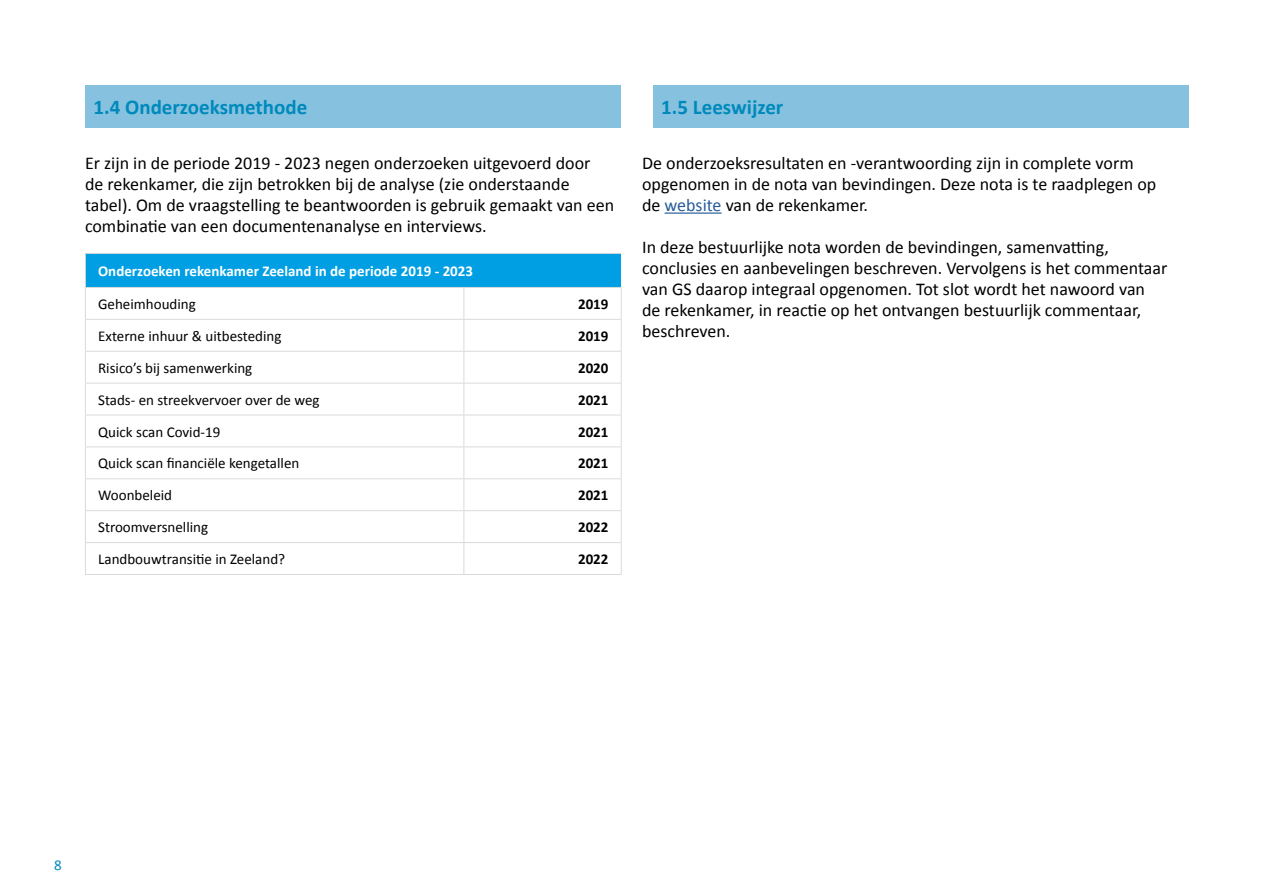
<style>
.page{position:relative;width:1263px;height:893px;background:#fff}
.page>*{position:absolute;margin:0;border:0;box-sizing:border-box;transform-origin:0 0}
.t1{font:700 21px "Calibri";color:#0089bb}
.t2{font:18px/21px "Calibri";color:#000}
.t3{font:15px "Calibri";color:#000}
.t4{font:700 15px "Calibri";color:#fff}
.t5{font:700 15px "Calibri";color:#000}
.t6{font:15px "Calibri";color:#0089bb}
.s1{color:#275b9b}
</style>
<div class="page">
<hr style="left:665px;top:212px;width:57px;height:2px;background:#275b9b">
<div style="left:85px;top:85px;width:536px;height:43px;background:#86c2e0"></div>
<div style="left:653px;top:85px;width:535px;height:43px;background:#86c2e0"></div>
<div style="left:85px;top:253px;width:536px;height:34px;background:#009fe3"></div>
<svg style="left:86px;top:288px;width:535px;height:286px"></svg>
<hr style="left:85px;top:253px;width:379px;height:1px;background:#dadada">
<hr style="left:85px;top:254px;width:1px;height:33px;background:#dadada">
<hr style="left:464px;top:253px;width:157px;height:1px;background:#dadada">
<hr style="left:85px;top:287px;width:379px;height:1px;background:#dadada">
<hr style="left:85px;top:288px;width:1px;height:31px;background:#dadada">
<hr style="left:464px;top:287px;width:158px;height:1px;background:#dadada">
<hr style="left:463px;top:288px;width:1px;height:31px;background:#dadada">
<hr style="left:621px;top:288px;width:1px;height:31px;background:#dadada">
<hr style="left:85px;top:319px;width:379px;height:1px;background:#dadada">
<hr style="left:85px;top:320px;width:1px;height:31px;background:#dadada">
<hr style="left:464px;top:319px;width:158px;height:1px;background:#dadada">
<hr style="left:463px;top:320px;width:1px;height:31px;background:#dadada">
<hr style="left:621px;top:320px;width:1px;height:31px;background:#dadada">
<hr style="left:85px;top:351px;width:379px;height:1px;background:#dadada">
<hr style="left:85px;top:352px;width:1px;height:31px;background:#dadada">
<hr style="left:464px;top:351px;width:158px;height:1px;background:#dadada">
<hr style="left:463px;top:352px;width:1px;height:31px;background:#dadada">
<hr style="left:621px;top:352px;width:1px;height:31px;background:#dadada">
<hr style="left:85px;top:383px;width:379px;height:1px;background:#dadada">
<hr style="left:85px;top:383px;width:1px;height:32px;background:#dadada">
<hr style="left:464px;top:383px;width:158px;height:1px;background:#dadada">
<hr style="left:463px;top:383px;width:1px;height:32px;background:#dadada">
<hr style="left:621px;top:383px;width:1px;height:32px;background:#dadada">
<hr style="left:85px;top:415px;width:379px;height:1px;background:#dadada">
<hr style="left:85px;top:415px;width:1px;height:32px;background:#dadada">
<hr style="left:464px;top:415px;width:158px;height:1px;background:#dadada">
<hr style="left:463px;top:415px;width:1px;height:32px;background:#dadada">
<hr style="left:621px;top:415px;width:1px;height:32px;background:#dadada">
<hr style="left:85px;top:447px;width:379px;height:1px;background:#dadada">
<hr style="left:85px;top:447px;width:1px;height:31px;background:#dadada">
<hr style="left:464px;top:447px;width:158px;height:1px;background:#dadada">
<hr style="left:463px;top:447px;width:1px;height:31px;background:#dadada">
<hr style="left:621px;top:447px;width:1px;height:31px;background:#dadada">
<hr style="left:85px;top:478px;width:379px;height:1px;background:#dadada">
<hr style="left:85px;top:479px;width:1px;height:31px;background:#dadada">
<hr style="left:464px;top:478px;width:158px;height:1px;background:#dadada">
<hr style="left:463px;top:479px;width:1px;height:31px;background:#dadada">
<hr style="left:621px;top:479px;width:1px;height:31px;background:#dadada">
<hr style="left:85px;top:510px;width:379px;height:1px;background:#dadada">
<hr style="left:85px;top:511px;width:1px;height:31px;background:#dadada">
<hr style="left:464px;top:510px;width:158px;height:1px;background:#dadada">
<hr style="left:463px;top:511px;width:1px;height:31px;background:#dadada">
<hr style="left:621px;top:511px;width:1px;height:31px;background:#dadada">
<hr style="left:85px;top:542px;width:379px;height:1px;background:#dadada">
<hr style="left:85px;top:543px;width:1px;height:31px;background:#dadada">
<hr style="left:464px;top:542px;width:158px;height:1px;background:#dadada">
<hr style="left:463px;top:543px;width:1px;height:31px;background:#dadada">
<hr style="left:621px;top:543px;width:1px;height:31px;background:#dadada">
<hr style="left:85px;top:574px;width:379px;height:1px;background:#dadada">
<hr style="left:464px;top:574px;width:158px;height:1px;background:#dadada">
<p class="t1" style="left:94px;top:92px;width:215px">1.4 Onderzoeksmethode</p>
<p class="t1" style="left:661px;top:92px;width:124px">1.5 Leeswijzer</p>
<p class="t2" style="left:85px;top:152px;width:531px">Er zijn in de periode 2019 - 2023 negen onderzoeken uitgevoerd door<br>de rekenkamer, die zijn betrokken bij de analyse (zie onderstaande tabel). Om de vraagstelling te beantwoorden is gebruik gemaakt van een combinatie van een documentenanalyse en interviews.</p>
<p class="t2" style="left:642px;top:152px;width:516px">De onderzoeksresultaten en -verantwoording zijn in complete vorm opgenomen in de nota van bevindingen. Deze nota is te raadplegen op de <span class="s1">website</span> van de rekenkamer.</p>
<p class="t2" style="left:642px;top:236px;width:527px">In deze bestuurlijke nota worden de bevindingen, samenvatting, conclusies en aanbevelingen beschreven. Vervolgens is het commentaar van GS daarop integraal opgenomen. Tot slot wordt het nawoord van de rekenkamer, in reactie op het ontvangen bestuurlijk commentaar, beschreven.</p>
<p class="t4" style="left:98px;top:260px;width:376px">Onderzoeken rekenkamer Zeeland in de periode 2019 - 2023</p>
<p class="t3" style="left:98px;top:294px;width:99px">Geheimhouding</p>
<p class="t5" style="left:578px;top:293px;width:32px">2019</p>
<p class="t3" style="left:98px;top:326px;width:185px">Externe inhuur &amp; uitbesteding</p>
<p class="t5" style="left:578px;top:325px;width:32px">2019</p>
<p class="t3" style="left:98px;top:357px;width:156px">Risico’s bij samenwerking</p>
<p class="t5" style="left:578px;top:357px;width:32px">2020</p>
<p class="t3" style="left:98px;top:389px;width:223px">Stads- en streekvervoer over de weg</p>
<p class="t5" style="left:578px;top:389px;width:32px">2021</p>
<p class="t3" style="left:98px;top:421px;width:124px">Quick scan Covid-19</p>
<p class="t5" style="left:578px;top:421px;width:32px">2021</p>
<p class="t3" style="left:98px;top:453px;width:203px">Quick scan financiële kengetallen</p>
<p class="t5" style="left:578px;top:453px;width:32px">2021</p>
<p class="t3" style="left:98px;top:485px;width:75px">Woonbeleid</p>
<p class="t5" style="left:578px;top:485px;width:32px">2021</p>
<p class="t3" style="left:98px;top:517px;width:111px">Stroomversnelling</p>
<p class="t5" style="left:578px;top:517px;width:32px">2022</p>
<p class="t3" style="left:98px;top:549px;width:188px">Landbouwtransitie in Zeeland?</p>
<p class="t5" style="left:578px;top:549px;width:32px">2022</p>
<p class="t6" style="left:54px;top:854px;width:9px">8</p>
</div>
